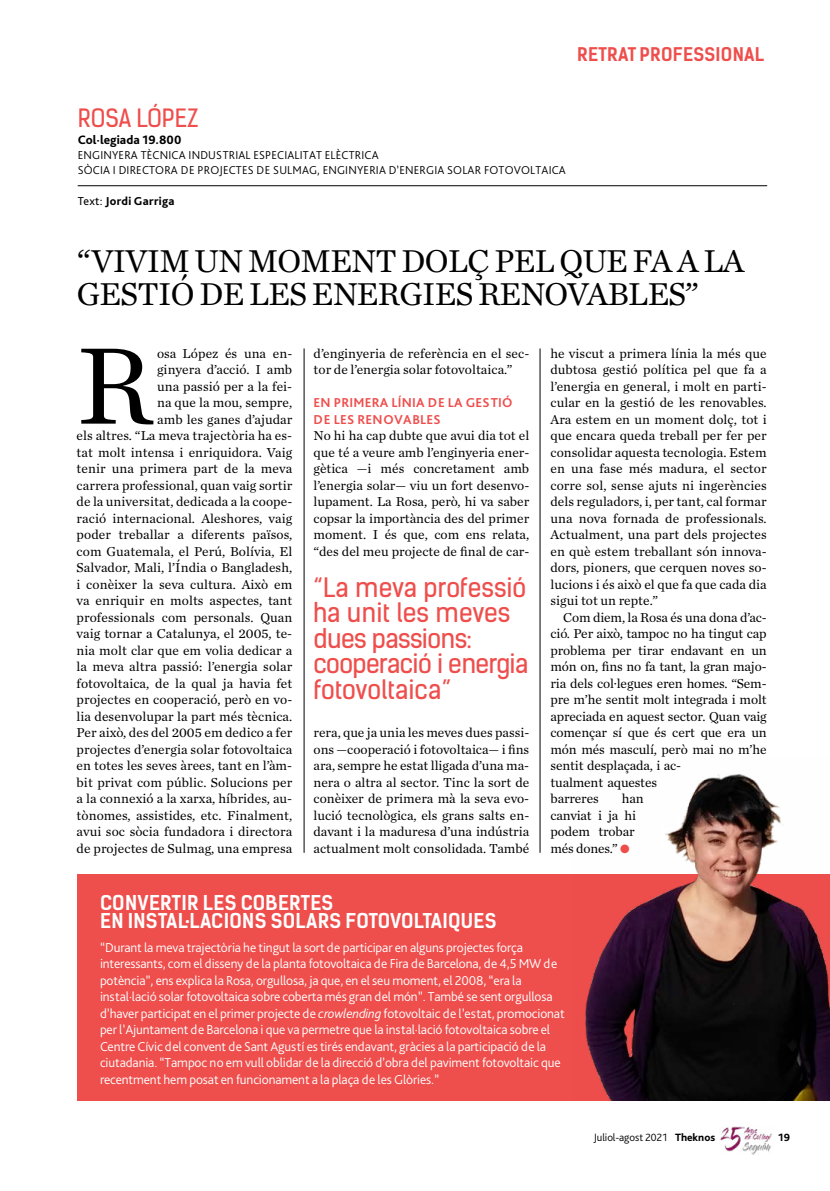
<style>
.page{position:relative;width:830px;height:1191px;background:#fff}
.page>*{position:absolute;margin:0;border:0;box-sizing:border-box;transform-origin:0 0}
.t1{font:113.85px "Chronicle Text G1";color:#000}
.t2{font:33px/33px "Chronicle Text G1";letter-spacing:-.02em;color:#000}
.t3{font:25.5px/25.5px "Kelson Sans";letter-spacing:-.01em;color:#ee4e4c}
.t4{font:24px "Kelson Sans";letter-spacing:.005em;color:#ee4e4c}
.t5{font:700 19.5px/18px "Kelson Sans";letter-spacing:.015em;color:#fff}
.t6{font:700 18px "Kelson Sans";letter-spacing:.015em;color:#ee4e4c}
.t7{font:13.5px/16.5px "Chronicle Text G1";letter-spacing:.005em;color:#000}
.t8{font:300 13.5px/16.5px "Bliss Pro";letter-spacing:-.01em;color:#fff}
.t9{font:700 13.5px/16.5px "Bliss Pro";letter-spacing:.015em;color:#ee4e4c}
.t10{font:800 12.75px "Bliss Pro";color:#000}
.t11{font:300 12px/15px "Bliss Pro";letter-spacing:.015em;color:#000}
.t12{font:800 12px "Bliss Pro";letter-spacing:.025em;color:#000}
.t13{font:300 11.1px "Bliss Pro";letter-spacing:-.01em;color:#000}
.t14{font:800 11.1px "Bliss Pro";color:#000}
.s1{font-weight:400}
.s2{color:#ee4e4c}
.s3{font-style:italic}
.s4{font-weight:800}
</style>
<div class="page">
<div style="left:78px;top:874px;width:751px;height:226px;background:#ee4e4c"></div>
<hr style="left:78px;top:185px;width:688px;height:1px;background:#000">
<hr style="left:304px;top:348px;width:1px;height:504px;background:#000">
<hr style="left:539px;top:348px;width:1px;height:504px;background:#000">
<img style="left:720px;top:1126px;width:52px;height:28px">
<img style="left:585px;top:774px;width:244px;height:326px">
<h3 class="t6" style="left:577px;top:43px;width:189px">RETRAT PROFESSIONAL</h3>
<h3 class="t4" style="left:78px;top:104px;width:122px">ROSA LÓPEZ</h3>
<p class="t10" style="left:78px;top:132px;width:105px">Col·legiada 19.800</p>
<p class="t11" style="left:78px;top:147px;width:489px">ENGINYERA TÈCNICA INDUSTRIAL ESPECIALITAT ELÈCTRICA<br>SÒCIA I DIRECTORA DE PROJECTES DE SULMAG, ENGINYERIA D’ENERGIA SOLAR FOTOVOLTAICA</p>
<p class="t12" style="left:78px;top:193px;width:98px"><span class="s1">Text:</span> Jordi Garriga</p>
<h2 class="t2" style="left:77px;top:243px;width:668px">“VIVIM UN MOMENT DOLÇ PEL QUE FA A LA<br>GESTIÓ DE LES ENERGIES RENOVABLES”</h2>
<p class="t7" style="left:77px;top:344px;width:217px;text-align:right">osa López és una en-<br>ginyera d’acció. I amb<br>una passió per a la fei-<br>na que la mou, sempre,<br>amb les ganes d’ajudar<br>els altres. “La meva trajectòria ha es&shy;tat molt intensa i enriquidora. Vaig tenir una primera part de la meva carrera professional, quan vaig sortir de la universitat, dedicada a la coope&shy;ració internacional. Aleshores, vaig poder treballar a diferents països, com Guatemala, el Perú, Bolívia, El Salvador, Mali, l’Índia o Bangladesh, i conèixer la seva cultura. Això em va enriquir en molts aspectes, tant professionals com personals. Quan vaig tornar a Catalunya, el 2005, te&shy;nia molt clar que em volia dedicar a la meva altra passió: l’energia solar fotovoltaica, de la qual ja havia fet projectes en cooperació, però en vo&shy;lia desenvolupar la part més tècnica.<br>Per això, des del 2005 em dedico a fer projectes d’energia solar fotovoltaica en totes les seves àrees, tant en l’àm&shy;bit privat com públic. Solucions per a la connexió a la xarxa, híbrides, au&shy;tònomes, assistides, etc. Finalment, avui soc sòcia fundadora i directora de projectes de Sulmag, una empresa</p>
<h1 class="t1" style="left:77px;top:300px;width:77px">R</h1>
<p class="t7" style="left:313px;top:344px;width:217px">d’enginyeria de referència en el sec&shy;tor de l’energia solar fotovoltaica.”</p>
<p class="t9" style="left:313px;top:394px;width:200px">EN PRIMERA LÍNIA DE LA GESTIÓ<br>DE LES RENOVABLES</p>
<p class="t7" style="left:313px;top:426px;width:217px;text-align:justify">No hi ha cap dubte que avui dia tot el que té a veure amb l’enginyeria ener&shy;gètica —i més concretament amb l’energia solar— viu un fort desenvo&shy;lupament. La Rosa, però, hi va saber copsar la importància des del primer moment. I és que, com ens relata, “des del meu projecte de final de car-</p>
<h3 class="t3" style="left:313px;top:574px;width:216px">“La meva professió ha unit les meves dues passions: cooperació i energia fotovoltaica”</h3>
<p class="t7" style="left:313px;top:723px;width:217px;text-align:justify">rera, que ja unia les meves dues passi&shy;ons —cooperació i fotovoltaica— i fins ara, sempre he estat lligada d’una ma&shy;nera o altra al sector. Tinc la sort de conèixer de primera mà la seva evo&shy;lució tecnològica, els grans salts en&shy;davant i la maduresa d’una indústria actualment molt consolidada. També</p>
<p class="t7" style="left:550px;top:344px;width:218px;text-align:justify">he viscut a primera línia la més que dubtosa gestió política pel que fa a l’energia en general, i molt en parti&shy;cular en la gestió de les renovables.<br>Ara estem en un moment dolç, tot i que encara queda treball per fer per consolidar aquesta tecnologia. Estem en una fase més madura, el sector corre sol, sense ajuts ni ingerències dels reguladors, i, per tant, cal formar una nova fornada de professionals.<br>Actualment, una part dels projectes en què estem treballant són innova&shy;dors, pioners, que cerquen noves so&shy;lucions i és això el que fa que cada dia sigui tot un repte.”</p>
<p class="t7" style="left:550px;top:608px;width:218px;text-indent:13px">Com diem, la Rosa és una dona d’ac&shy;ció. Per això, tampoc no ha tingut cap problema per tirar endavant en un món on, fins no fa tant, la gran majo&shy;ria dels col·legues eren homes. “Sem&shy;pre m’he sentit molt integrada i molt apreciada en aquest sector. Quan vaig començar sí que és cert que era un món més masculí, però mai no m’he sentit desplaçada, i ac-<br>tualment aquestes<br>barreres</p>
<p class="t7" style="left:550px;top:789px;width:95px;text-indent:71px">han canviat i ja hi podem trobar més dones.” <span class="s2">●</span></p>
<h3 class="t5" style="left:100px;top:893px;width:397px">CONVERTIR LES COBERTES<br>EN INSTAL·LACIONS SOLARS FOTOVOLTAIQUES</h3>
<p class="t8" style="left:100px;top:938px;width:466px">“Durant la meva trajectòria he tingut la sort de participar en alguns projectes força interessants, com el disseny de la planta fotovoltaica de Fira de Barcelona, de 4,5 MW de potència”, ens explica la Rosa, orgullosa, ja que, en el seu moment, el 2008, “era la instal·lació solar fotovoltaica sobre coberta més gran del món”. També se sent orgullosa d’haver participat en el primer projecte de <span class="s3">crowlending</span> fotovoltaic de l’estat, promocionat per l’Ajuntament de Barcelona i que va permetre que la instal·lació fotovoltaica sobre el Centre Cívic del convent de Sant Agustí es tirés endavant, gràcies a la participació de la ciutadania. “Tampoc no em vull oblidar de la direcció d’obra del paviment fotovoltaic que recentment hem posat en funcionament a la plaça de les Glòries.”</p>
<p class="t13" style="left:593px;top:1130px;width:123px">Juliol-agost 2021 <span class="s4">Theknos</span></p>
<p class="t14" style="left:777px;top:1130px;width:14px">19</p>
</div>
